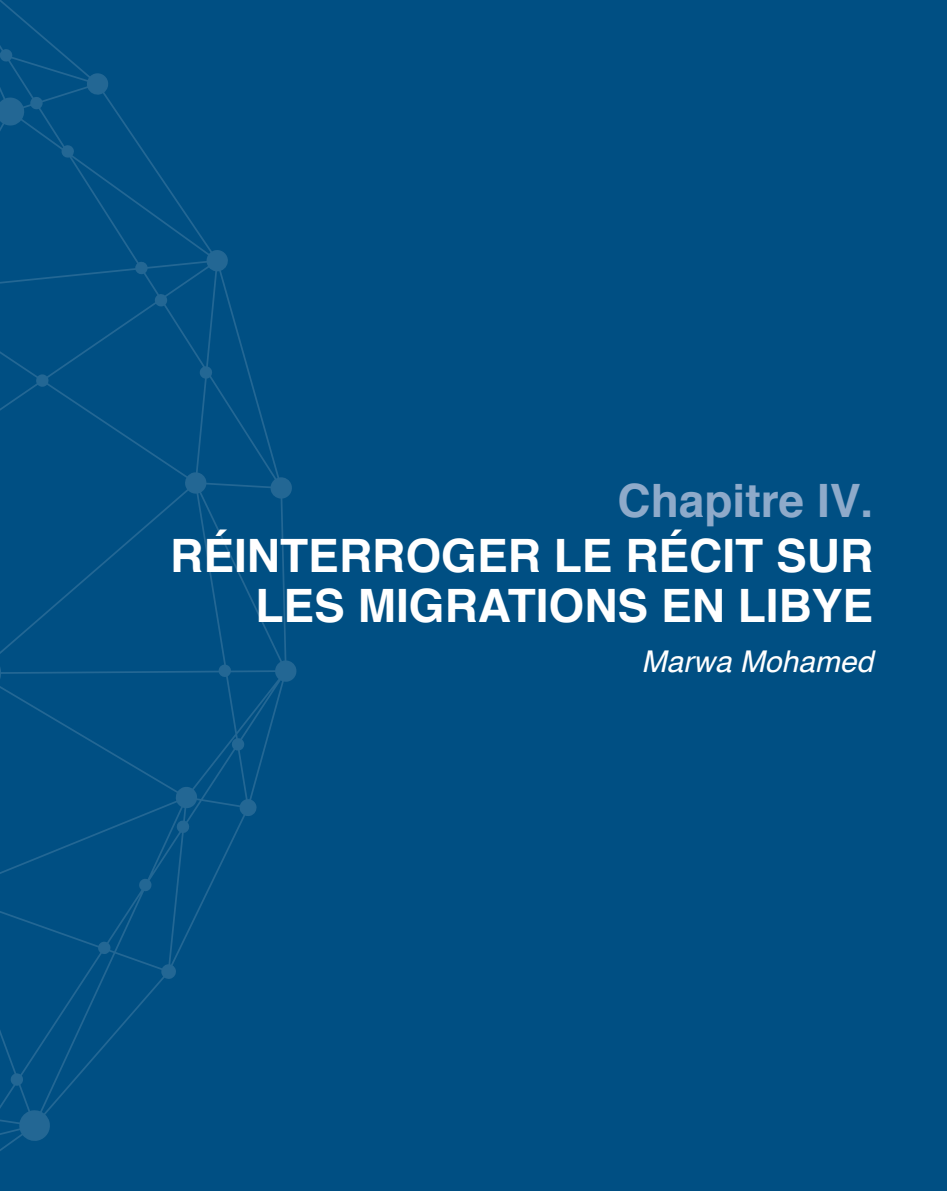
<style>
.page{position:relative;width:947px;height:1191px;background:#004f83}
.page>*{position:absolute;margin:0;border:0;box-sizing:border-box;transform-origin:0 0}
.t1{font:700 46px/50px "Helvetica";color:#fff}
.t2{font:700 46px "Helvetica";color:#8eaaca}
.t3{font:italic 30px "Helvetica";color:#fff}
</style>
<div class="page">
<svg style="left:0;top:0;width:297px;height:1151px"></svg>
<p class="t2" style="left:617px;top:463px;width:257px">CHAPITRE Ⅳ.</p>
<p class="t1" style="left:255px;top:531px;width:604px;text-indent:-85px">RÉINTERROG ER LE RÉCIT SUR<br>LES MIGRAT</p>
<p class="t1" style="left:536px;top:581px;width:339px">IONS EN LIBYE</p>
<p class="t3" style="left:641px;top:638px;width:233px">Marwa Mohamed</p>
</div>
